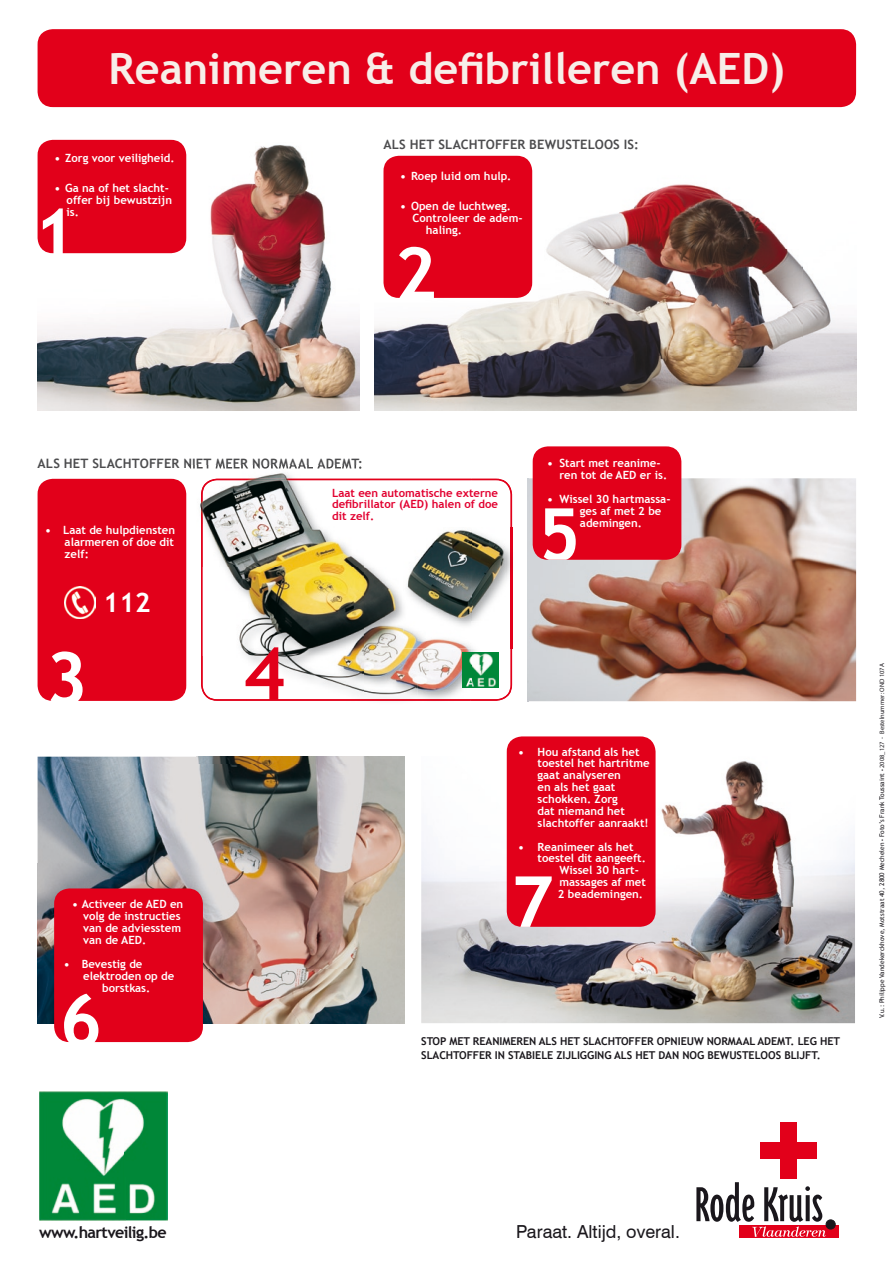
<style>
.page{position:relative;width:893px;height:1263px;background:#fff}
.page>*{position:absolute;margin:0;border:0;box-sizing:border-box;transform-origin:0 0}
.t1{font:700 73.05px "Trebuchet MS";color:#fff}
.t2{font:700 73.05px "Trebuchet MS";color:#e2001a}
.t3{font:700 43.2px "Trebuchet MS";color:#f7eee9}
.t4{font:700 27px "Trebuchet MS";color:#fff}
.t5{font:18px "Swiss 721 BT";color:#1a171c}
.t6{font:700 16.05px "Trebuchet MS";letter-spacing:-.04em;color:#1a171c}
.t7{font:700 12.9px "Trebuchet MS";letter-spacing:.01em;color:#4c4c4e}
.t8{font:700 11.4px/11.9px "Trebuchet MS";color:#fff}
.t9{font:700 11.4px/11.9px "Trebuchet MS";color:#e20030;text-align:justify}
.t10{font:700 10.8px/14.1px "Trebuchet MS";letter-spacing:-.005em;color:#1a171c}
.t11{font:6.45px "Trebuchet MS";color:#1a171c}
.s1{font-family:"Myriad Pro"}
</style>
<div class="page">
<div style="left:739px;top:1225px;width:100px;height:13px;background:#e2001a"></div>
<div style="left:780px;top:1122px;width:17px;height:57px;background:#e2001a"></div>
<div style="left:760px;top:1142px;width:57px;height:17px;background:#e2001a"></div>
<svg style="left:696px;top:1182px;width:130px;height:55px"></svg>
<div style="left:826px;top:1220px;width:9px;height:9px;background:#1a171c;border-radius:50%"></div>
<div style="left:826px;top:1220px;width:9px;height:9px;border:1px solid #1a171c;border-radius:50%"></div>
<div style="left:38px;top:29px;width:818px;height:78px;background:#e2001a;border-radius:15px"></div>
<img style="left:38px;top:142px;width:321px;height:268px">
<img style="left:528px;top:478px;width:328px;height:223px">
<img style="left:421px;top:761px;width:434px;height:262px">
<img style="left:374px;top:155px;width:482px;height:255px">
<div style="left:383px;top:156px;width:149px;height:142px;background:#e2001a;border-radius:15px"></div>
<img style="left:471px;top:478px;width:57px;height:49px">
<img style="left:471px;top:548px;width:39px;height:75px">
<img style="left:471px;top:479px;width:41px;height:48px">
<img style="left:197px;top:648px;width:331px;height:109px">
<img style="left:418px;top:648px;width:52px;height:51px">
<img style="left:470px;top:648px;width:42px;height:53px">
<img style="left:421px;top:757px;width:86px;height:7px">
<img style="left:188px;top:466px;width:173px;height:3px">
<img style="left:200px;top:473px;width:271px;height:35px">
<img style="left:197px;top:648px;width:45px;height:54px">
<img style="left:242px;top:701px;width:228px;height:1px">
<img style="left:246px;top:523px;width:125px;height:45px">
<img style="left:246px;top:568px;width:172px;height:131px">
<img style="left:201px;top:479px;width:270px;height:44px">
<img style="left:201px;top:523px;width:45px;height:178px">
<img style="left:246px;top:699px;width:225px;height:2px">
<img style="left:510px;top:527px;width:28px;height:121px">
<img style="left:403px;top:620px;width:68px;height:28px">
<img style="left:402px;top:530px;width:105px;height:90px">
<div style="left:38px;top:479px;width:148px;height:222px;background:#e2001a;border-radius:15px"></div>
<div style="left:38px;top:140px;width:148px;height:113px;background:#e2001a;border-radius:15px"></div>
<svg style="left:399px;top:247px;width:35px;height:53px"></svg>
<img style="left:38px;top:757px;width:209px;height:213px">
<img style="left:247px;top:764px;width:158px;height:206px">
<img style="left:38px;top:970px;width:367px;height:53px">
<img style="left:197px;top:757px;width:208px;height:7px">
<img style="left:39px;top:1092px;width:129px;height:128px">
<img style="left:463px;top:652px;width:36px;height:36px">
<div style="left:533px;top:446px;width:148px;height:114px;background:#e2001a;border-radius:15px"></div>
<svg style="left:544px;top:508px;width:32px;height:52px"></svg>
<div style="left:54px;top:888px;width:149px;height:154px;background:#e2001a;border-radius:15px"></div>
<div style="left:507px;top:736px;width:149px;height:191px;background:#e2001a;border-radius:15px"></div>
<svg style="left:516px;top:876px;width:36px;height:51px"></svg>
<img style="left:64px;top:587px;width:32px;height:31px">
<h2 class="t3" style="left:108px;top:42px;width:678px">Reanimeren &amp; defibrilleren (AED)</h2>
<p class="t8" style="left:54px;top:152px;width:122px">• Zorg voor veiligheid.</p>
<p class="t8" style="left:67px;top:182px;width:107px;text-indent:-12px">• Ga na of het slacht&shy;offer bij bewustzijn is.</p>
<h1 class="t1" style="left:33px;top:189px;width:44px">1</h1>
<p class="t7" style="left:383px;top:137px;width:257px">ALS HET SLACHTOFFER BEWUSTELOOS IS:</p>
<p class="t8" style="left:400px;top:170px;width:113px">• Roep luid om hulp.</p>
<p class="t8" style="left:400px;top:200px;width:112px">• Open de luchtweg.</p>
<p class="t8" style="left:413px;top:212px;width:112px">Controleer de adem-</p>
<p class="t8" style="left:426px;top:224px;width:38px">haling.</p>
<p class="t7" style="left:38px;top:456px;width:327px">ALS HET SLACHTOFFER NIET MEER NORMAAL ADEMT:</p>
<p class="t8" style="left:65px;top:524px;width:112px;text-align:justify;text-indent:-19px">• Laat de hulpdiensten alarmeren of doe dit zelf:</p>
<h3 class="t4" style="left:103px;top:586px;width:49px">112</h3>
<h1 class="t1" style="left:45px;top:633px;width:44px">3</h1>
<h1 class="t2" style="left:243px;top:628px;width:44px">4</h1>
<p class="t9" style="left:332px;top:486px;width:167px">Laat een automatische externe defibrillator (AED) halen of doe dit zelf.</p>
<p class="t8" style="left:559px;top:457px;width:109px;text-indent:-12px">• Start met reanime&shy;ren tot de AED er is.</p>
<p class="t8" style="left:580px;top:493px;width:92px;text-indent:-33px">• Wissel 30 hartmassa&shy;ges af met 2 be ademingen.</p>
<p class="t8" style="left:83px;top:898px;width:102px;text-indent:-11px">• Activeer de AED en volg de instructies van de adviesstem van de AED.</p>
<p class="t8" style="left:64px;top:958px;width:80px">• Bevestig de</p>
<p class="t8" style="left:83px;top:970px;width:93px">elektroden op de</p>
<p class="t8" style="left:102px;top:981px;width:50px">borstkas.</p>
<h1 class="t1" style="left:59px;top:975px;width:44px">6</h1>
<p class="t8" style="left:538px;top:745px;width:114px;text-indent:-19px">• Hou afstand als het toestel het hartritme gaat analyseren<br>en als het gaat schokken. Zorg<br>dat niemand het slachtoffer aanraakt!</p>
<p class="t8" style="left:518px;top:841px;width:117px">• Reanimeer als het</p>
<p class="t8" style="left:538px;top:852px;width:110px">toestel dit aangeeft.</p>
<p class="t8" style="left:559px;top:864px;width:81px">Wissel 30 hart-</p>
<p class="t8" style="left:559px;top:876px;width:88px">massages af met</p>
<p class="t8" style="left:558px;top:888px;width:87px">2 beademingen.</p>
<p class="t10" style="left:421px;top:1034px;width:420px">STOP MET REANIMEREN ALS HET SLACHTOFFER OPNIEUW NORMAAL ADEMT. LEG HET<br>SLACHTOFFER IN STABIELE ZIJLIGGING ALS HET DAN NOG BEWUSTELOOS BLIJFT.</p>
<p class="t11" style="left:878px;top:1018px;width:357px;rotate:-90deg">V.u.: Philippe Vandekerckhove, Motstraat 40, 2800 Mechelen <span class="s1">•</span> Foto’s Frank Toussaint <span class="s1">• 2008_127 - Bestelnummer: OND 107A</span></p>
<h3 class="t6" style="left:39px;top:1222px;width:129px">www.hartveilig.be</h3>
<h3 class="t5" style="left:516px;top:1220px;width:165px">Paraat. Altijd, overal.</h3>
</div>
